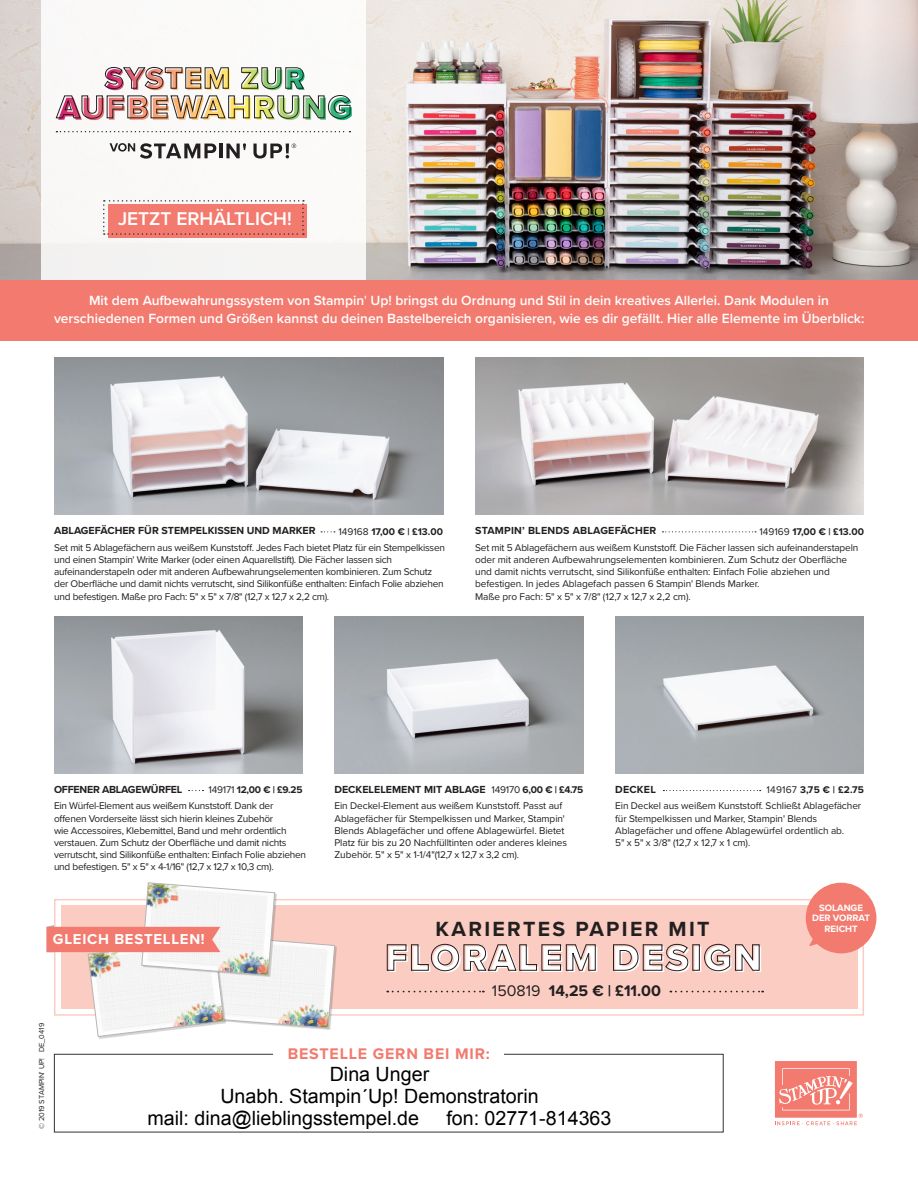
<style>
.page{position:relative;width:918px;height:1188px;background:#fff}
.page>*{position:absolute;margin:0;border:0;box-sizing:border-box;transform-origin:0 0}
.t1{font:38.25px "Proxima Nova Extrabld";letter-spacing:.05em;color:#fff}
.t2{font:700 21.3px "Proxima Nova";letter-spacing:.11em;color:#231f20}
.t3{font:19.65px "Arial";color:#000}
.t4{font:600 19.2px "Proxima Nova";color:#fff}
.t5{font:700 15.9px "Proxima Nova";letter-spacing:.05em;color:#f37a6e}
.t6{font:700 15.9px "Proxima Nova";color:#231f20}
.t7{font:15.9px "Proxima Nova";color:#231f20}
.t8{font:700 14.85px "Proxima Nova";letter-spacing:.05em;color:#fff}
.t9{font:600 13.8px/18px "Proxima Nova";color:#fff;text-align:center}
.t10{font:700 10.65px "Proxima Nova";color:#231f20}
.t11{font:700 10.65px "Proxima Nova";letter-spacing:.02em;color:#231f20}
.t12{font:700 10.65px "Proxima Nova";letter-spacing:-.02em;color:#231f20}
.t13{font:10.05px/12.1px "Proxima Nova";letter-spacing:-.025em;color:#231f20}
.t14{font:700 10.05px "Proxima Nova";color:#231f20}
.t15{font:700 9.6px/10.6px "Proxima Nova";color:#fff;text-align:center}
.t16{font:7.5px "Proxima Nova";color:#231f20}
.s1{font-weight:400}
</style>
<div class="page">
<div style="left:54px;top:1054px;width:670px;height:78px;border:1px solid #323332"></div>
<div style="left:274px;top:1046px;width:230px;height:13px;background:#fff"></div>
<img style="left:54px;top:358px;width:389px;height:157px">
<img style="left:475px;top:358px;width:389px;height:157px">
<img style="left:54px;top:617px;width:249px;height:157px">
<img style="left:334px;top:617px;width:249px;height:157px">
<img style="left:615px;top:617px;width:249px;height:157px">
<svg style="left:663px;top:790px;width:98px;height:1px"></svg>
<svg style="left:663px;top:531px;width:93px;height:1px"></svg>
<svg style="left:775px;top:1061px;width:88px;height:64px"></svg>
<div style="left:61px;top:906px;width:796px;height:103px;background:#fbcdc2"></div>
<div style="left:54px;top:899px;width:810px;height:117px;border:1px solid #fbcdc2"></div>
<svg style="left:47px;top:883px;width:288px;height:154px"></svg>
<svg style="left:387px;top:944px;width:209px;height:27px"></svg>
<svg style="left:613px;top:944px;width:75px;height:27px"></svg>
<div style="left:692px;top:944px;width:8px;height:27px;border:1px solid #231f20"></div>
<svg style="left:704px;top:944px;width:56px;height:27px"></svg>
<svg style="left:387px;top:991px;width:97px;height:1px"></svg>
<svg style="left:670px;top:991px;width:93px;height:1px"></svg>
<div style="left:806px;top:883px;width:70px;height:70px;background:#f37a6e;border-radius:50%"></div>
<svg style="left:809px;top:937px;width:10px;height:9px"></svg>
<img style="left:0;top:0;width:918px;height:281px">
<div style="left:41px;top:0;width:325px;height:302px;background:#faf9f8"></div>
<div style="left:0;top:281px;width:918px;height:60px;background:#f37a6e"></div>
<div style="left:108px;top:204px;width:199px;height:33px;background:#f37a6e"></div>
<svg style="left:103px;top:200px;width:201px;height:35px"></svg>
<hr style="left:220px;top:144px;width:3px;height:14px;background:#231f20">
<svg style="left:226px;top:143px;width:20px;height:15px"></svg>
<svg style="left:253px;top:144px;width:43px;height:15px"></svg>
<svg style="left:110px;top:143px;width:106px;height:16px"></svg>
<svg style="left:56px;top:131px;width:294px;height:1px"></svg>
<img style="left:55px;top:67px;width:297px;height:53px">
<p class="t4" style="left:118px;top:204px;width:175px">JETZT ERHÄLTLICH!</p>
<p class="t9" style="left:54px;top:291px;width:812px">Mit dem Aufbewahrungssystem von Stampin<span class="s1">'</span> Up! bringst du Ordnung und Stil in dein kreatives Allerlei. Dank Modulen in verschiedenen Formen und Größen kannst du deinen Bastelbereich organisieren, wie es dir gefällt. Hier alle Elemente im Überblick:</p>
<p class="t10" style="left:54px;top:523px;width:263px">ABLAGEFÄCHER FÜR STEMPELKISSEN UND MARKER</p>
<p class="t14" style="left:338px;top:524px;width:106px"><span class="s1">149168</span> 17,00 € | £13.00</p>
<p class="t13" style="left:54px;top:541px;width:392px">Set mit 5 Ablagefächern aus weißem Kunststoff. Jedes Fach bietet Platz für ein Stempelkissen</p>
<p class="t13" style="left:54px;top:553px;width:391px">und einen Stampin' Write Marker (oder einen Aquarellstift .) Die Fächer lassen sich aufeinanderstapeln oder mit anderen Aufbewahrungselementen kombinieren. Zum Schutz der Oberfläche und damit nichts verrutscht, sind Silikonfüße enthalten: Einfach Folie abziehen und befestigen. Maße pro Fach 5: 5x" x" 7/8" (12,7 x 12,7 x 2,2 cm .(</p>
<p class="t11" style="left:475px;top:523px;width:183px">STAMPIN’ BLENDS ABLAGEFÄCHER</p>
<p class="t13" style="left:475px;top:541px;width:385px">Set mit 5 Ablagefächern aus weißem Kunststoff. Die Fächer lassen sich aufeinanderstapeln</p>
<p class="t13" style="left:475px;top:553px;width:374px">oder mit anderen Aufbewahrungselementen kombinieren. Zum Schutz der Oberfläche und damit nichts verrutscht, sind Silikonfüße enthalten: Einfach Folie abziehen und befestigen In. jedes Ablagefach passen 6 Stampin' Blends Marker.</p>
<p class="t13" style="left:475px;top:590px;width:217px">Maße pro Fach 5: 5x" x" 7/8" (12,7 x 12,7 x 2,2 cm .(</p>
<p class="t14" style="left:759px;top:524px;width:106px"><span class="s1">149169</span> 17,00 € | £13.00</p>
<p class="t12" style="left:54px;top:782px;width:130px">OFFENER ABLAGEWÜRFEL</p>
<p class="t14" style="left:208px;top:783px;width:96px"><span class="s1">149171</span> 12,00 € | £9.25</p>
<p class="t13" style="left:54px;top:799px;width:254px">Ein Würfel-Element aus weißem Kunststoff. Dank der offenen Vorderseite lässt sich hierin kleines Zubehör<br>wie Accessoires, Klebemittel, Band und mehr ordentlich verstauen. Zum Schutz der Oberfläche und damit nichts verrutscht, sind Silikonfüße enthalten: Einfach Folie abziehen und befestigen 5. 5x" x" 4-1/16" (12,7 x 12,7 x 10,3 cm .(</p>
<p class="t14" style="left:492px;top:782px;width:93px"><span class="s1">149170</span> 6,00 € | £4.75</p>
<p class="t10" style="left:334px;top:782px;width:153px">DECKELELEMENT MIT ABLAGE</p>
<p class="t13" style="left:334px;top:799px;width:234px">Ein Deckel-Element aus weißem Kunststoff. Passt auf Ablagefächer für Stempelkissen und Marker, Stampin' Blends Ablagefächer und offene Ablagewürfel. Bietet Platz für bis zu 20 Nachfülltinten oder anderes kleines Zubehör 5. 5x" x" 1-1/4"(12,7 x 12,7 x 3,2 cm .(</p>
<p class="t10" style="left:615px;top:782px;width:42px">DECKEL</p>
<p class="t14" style="left:767px;top:783px;width:99px"><span class="s1">149167</span> 3,75 € | £2.75</p>
<p class="t13" style="left:615px;top:799px;width:248px">Ein Deckel aus weißem Kunststoff. Schließt Ablagefächer für Stempelkissen und Marker, Stampin' Blends<br>Ablagefächer und offene Ablagewürfel ordentlich ab.</p>
<p class="t13" style="left:615px;top:836px;width:137px">5 5x" x" 3/8" (12,7 x 12,7 1x c m .(</p>
<p class="t8" style="left:53px;top:928px;width:153px">GLEICH BESTELLEN!</p>
<p class="t2" style="left:436px;top:913px;width:131px">KARIERTES</p>
<p class="t2" style="left:575px;top:913px;width:85px">PAPIER</p>
<p class="t2" style="left:669px;top:913px;width:43px">MIT</p>
<p class="t1" style="left:387px;top:931px;width:378px">FLORALEM DESIGN</p>
<p class="t7" style="left:492px;top:979px;width:50px">150819</p>
<p class="t6" style="left:549px;top:979px;width:114px">14,25 € | £11.00</p>
<p class="t16" style="left:36px;top:1052px;width:31px;rotate:-90deg">DE_0419</p>
<p class="t16" style="left:36px;top:1129px;width:73px;rotate:-90deg">© 2019 STAMPIN' UP!</p>
<p class="t5" style="left:288px;top:1042px;width:204px">BESTELLE GERN BEI MIR:</p>
<h3 class="t3" style="left:330px;top:1063px;width:101px">Dina Unger</h3>
<h3 class="t3" style="left:220px;top:1085px;width:320px">Unabh. Stampin´Up! Demonstratorin</h3>
<h3 class="t3" style="left:446px;top:1107px;width:167px">fon: 02771-814363</h3>
<h3 class="t3" style="left:148px;top:1107px;width:273px">mail: dina@lieblingsstempel.de</h3>
<p class="t15" style="left:812px;top:902px;width:59px">SOLANGE<br>DER VORRAT<br>REICHT</p>
</div>
